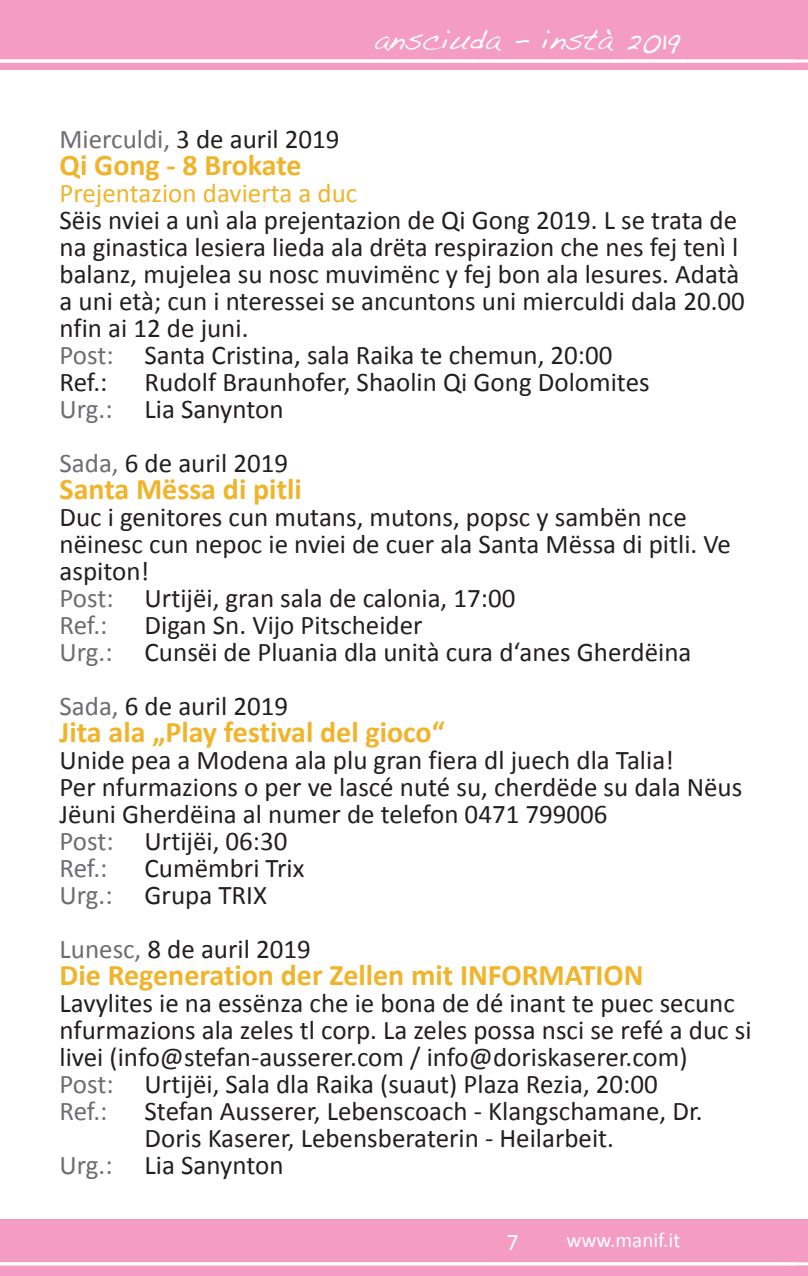
<style>
.page{position:relative;width:808px;height:1276px;background:#fff}
.page>*{position:absolute;margin:0;border:0;box-sizing:border-box;transform-origin:0 0}
.t1{font:700 30px "Calibri";color:#f0b42b}
.t2{font:30px "Handwriting Dakota";color:#fff}
.t3{font:27px/27px "Calibri";color:#231f20}
.t4{font:27px "Calibri";color:#f0b42b}
.t5{font:24px "Calibri";color:#fff}
.t6{font:21px "Calibri";color:#fff}
.s1{color:#6c6d70}
</style>
<div class="page">
<div style="left:0;top:0;width:808px;height:70px;background:#f49cc3"></div>
<div style="left:0;top:1218px;width:808px;height:58px;background:#f49cc3"></div>
<hr style="left:0;top:60px;width:795px;height:3px;background:#fff">
<hr style="left:0;top:1262px;width:795px;height:3px;background:#fff">
<p class="t2" style="left:375px;top:21px;width:307px">ansciuda - instà 2019</p>
<p class="t3" style="left:60px;top:125px;width:282px"><span class="s1">Mierculdi,</span> 3 de auril 2019</p>
<p class="t1" style="left:60px;top:146px;width:243px">Qi Gong - 8 Brokate</p>
<p class="t4" style="left:60px;top:176px;width:299px">Prejentazion davierta a duc</p>
<p class="t3" style="left:60px;top:206px;width:687px">Sëis nviei a unì ala prejentazion de Qi Gong 2019. L se trata de na ginastica lesiera lieda ala drëta respirazion che nes fej tenì l balanz, mujelea su nosc muvimënc y fej bon ala lesures. Adatà a uni età; cun i nteressei se ancuntons uni mierculdi dala 20.00 nfin ai 12 de juni.<br><span class="s1">Post:</span> Santa Cristina, sala Raika te chemun, 20:00<br>Ref.:</p>
<p class="t3" style="left:60px;top:368px;width:592px;text-indent:85px">Rudolf Braunhofer, Shaolin Qi Gong Dolomites<br><span class="s1">Urg.:</span> Lia Sanynton</p>
<p class="t3" style="left:60px;top:449px;width:230px"><span class="s1">Sada,</span> 6 de auril 2019</p>
<p class="t1" style="left:60px;top:470px;width:244px">Santa Mëssa di pitli</p>
<p class="t3" style="left:60px;top:503px;width:673px">Duc i genitores cun mutans, mutons, popsc y sambën nce nëinesc cun nepoc ie nviei de cuer ala Santa Mëssa di pitli. Ve aspiton!<br><span class="s1">Post:</span> Urtijëi, gran sala de calonia, 17:00<br><span class="s1">Ref.:</span></p>
<p class="t3" style="left:60px;top:611px;width:633px;text-indent:85px">Digan Sn. Vijo Pitscheider<br><span class="s1">Urg.:</span> Cunsëi de Pluania dla unità cura d‘anes Gherdëina</p>
<p class="t3" style="left:60px;top:692px;width:230px"><span class="s1">Sada,</span> 6 de auril 2019</p>
<p class="t1" style="left:60px;top:713px;width:387px">Jita ala „Play festival del gioco“</p>
<p class="t3" style="left:60px;top:746px;width:684px">Unide pea a Modena ala plu gran fiera dl juech dla Talia!<br>Per nfurmazions o per ve lascé nuté su, cherdëde su dala Nëus Jëuni Gherdëina al numer de telefon 0471 799006<br><span class="s1">Post:</span> Urtijëi, 06:30<br><span class="s1">Ref.:</span></p>
<p class="t3" style="left:60px;top:854px;width:246px;text-indent:85px">Cumëmbri Trix<br><span class="s1">Urg.:</span> Grupa TRIX</p>
<p class="t3" style="left:60px;top:935px;width:253px"><span class="s1">Lunesc,</span> 8 de auril 2019</p>
<p class="t1" style="left:60px;top:956px;width:585px">Die Regeneration der Zellen mit INFORMATION</p>
<p class="t3" style="left:60px;top:989px;width:693px">Lavylites ie na essënza che ie bona de dé inant te puec secunc nfurmazions ala zeles tl corp. La zeles possa nsci se refé a duc si livei (info@stefan-ausserer.com / info@doriskaserer.com)<br><span class="s1">Post:</span> Urtijëi, Sala dla Raika (suaut) Plaza Rezia, 20:00<br><span class="s1">Ref.:</span></p>
<p class="t3" style="left:145px;top:1097px;width:559px">Stefan Ausserer, Lebenscoach - Klangschamane, Dr.</p>
<p class="t3" style="left:145px;top:1124px;width:471px">Doris Kaserer, Lebensberaterin - Heilarbeit.</p>
<p class="t3" style="left:60px;top:1151px;width:225px"><span class="s1">Urg.:</span> Lia Sanynton</p>
<p class="t5" style="left:507px;top:1226px;width:14px">7</p>
<p class="t6" style="left:566px;top:1227px;width:115px">www.manif.it</p>
</div>
